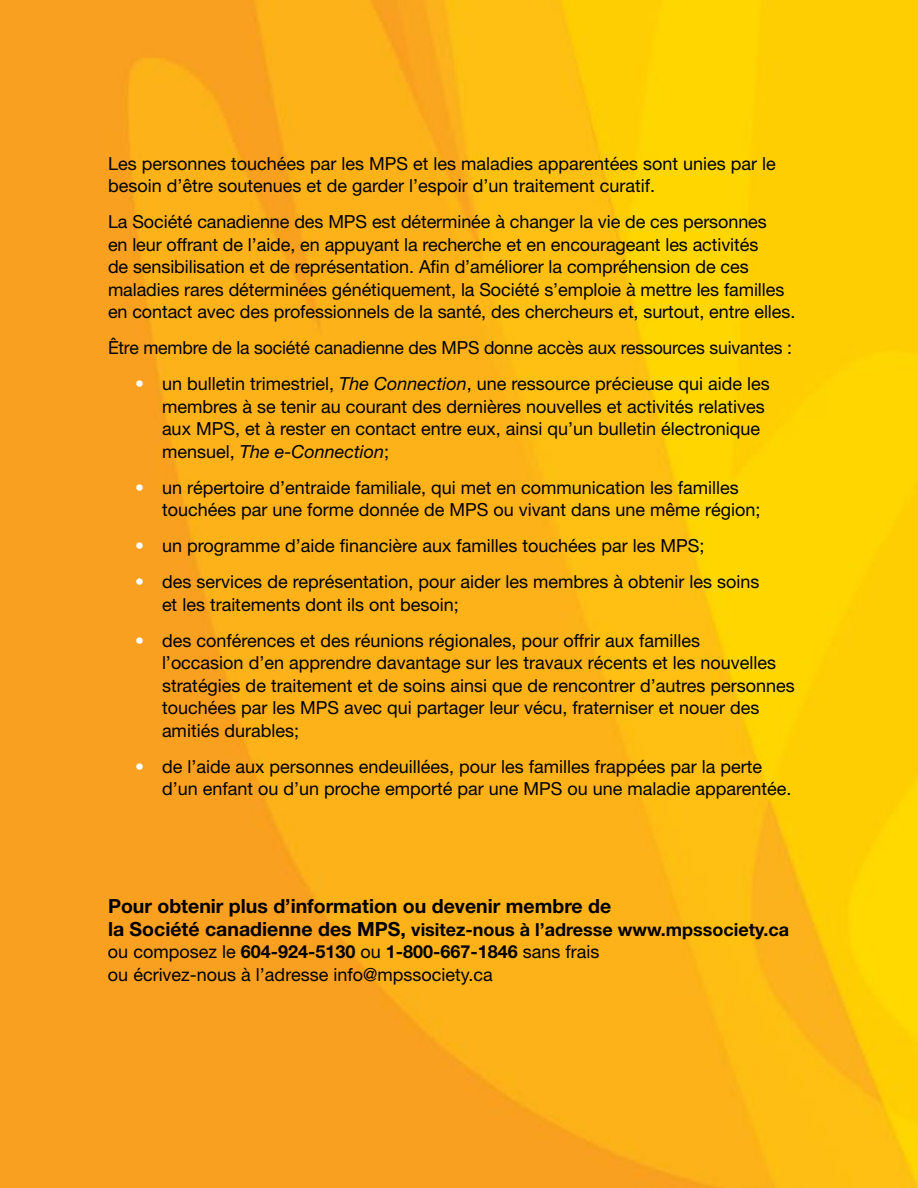
<style>
.page{position:relative;width:918px;height:1188px;background:#fff}
.page>*{position:absolute;margin:0;border:0;box-sizing:border-box;transform-origin:0 0}
.t1{font:700 19.5px "Helvetica Neue";color:#000}
.t2{font:18px/22.5px "Helvetica Neue";color:#000}
.t3{font:700 18px/22.5px "Helvetica Neue";color:#000}
.s1{color:#fff}
.s2{font-style:italic}
.s3{font-size:19.5px}
.s4{font-weight:400}
</style>
<div class="page">
<img style="left:0;top:0;width:918px;height:1188px">
<p class="t2" style="left:108px;top:152px;width:669px">Les personnes touchées par les MPS et les maladies apparentées sont unies par le besoin d’être soutenues et de garder l’espoir d’un traitement curatif.</p>
<p class="t2" style="left:108px;top:210px;width:689px">La Société canadienne des MPS est déterminée à changer la vie de ces personnes<br>en leur offrant de l’aide, en appuyant la recherche et en encourageant les activités<br>de sensibilisation et de représentation. Afin d’améliorer la compréhension de ces maladies rares déterminées génétiquement, la Société s’emploie à mettre les familles en contact avec des professionnels de la santé, des chercheurs et, surtout, entre elles.</p>
<p class="t2" style="left:108px;top:336px;width:686px">Être membre de la société canadienne des MPS donne accès aux ressources suivantes :</p>
<p class="t2" style="left:162px;top:372px;width:609px;text-indent:-27px"><span class="s1">•</span> un bulletin trimestriel, <span class="s2">The Connection</span>, une ressource précieuse qui aide les membres à se tenir au courant des dernières nouvelles et activités relatives aux MPS, et à rester en contact entre eux, ainsi qu’un bulletin électronique mensuel, <span class="s2">The e-Connection</span>;</p>
<p class="t2" style="left:162px;top:476px;width:600px;text-indent:-27px"><span class="s1">•</span> un répertoire d’entraide familiale, qui met en communication les familles touchées par une forme donnée de MPS ou vivant dans une même région;</p>
<p class="t2" style="left:135px;top:534px;width:571px"><span class="s1">•</span> un programme d’aide financière aux familles touchées par les MPS;</p>
<p class="t2" style="left:162px;top:570px;width:599px;text-indent:-27px"><span class="s1">•</span> des services de représentation, pour aider les membres à obtenir les soins et les traitements dont ils ont besoin;</p>
<p class="t2" style="left:162px;top:629px;width:634px;text-indent:-27px"><span class="s1">•</span> des conférences et des réunions régionales, pour offrir aux familles<br>l’occasion d’en apprendre davantage sur les travaux récents et les nouvelles stratégies de traitement et de soins ainsi que de rencontrer d’autres personnes touchées par les MPS avec qui partager leur vécu, fraterniser et nouer des amitiés durables;</p>
<p class="t2" style="left:162px;top:755px;width:631px;text-indent:-27px"><span class="s1">•</span> de l’aide aux personnes endeuillées, pour les familles frappées par la perte d’un enfant ou d’un proche emporté par une MPS ou une maladie apparentée.</p>
<p class="t1" style="left:108px;top:894px;width:505px">Pour obtenir plus d’information ou devenir membre de</p>
<p class="t3" style="left:108px;top:918px;width:683px"><span class="s3">la Société canadienne des MPS,</span> visitez-nous à l’adresse www.mpssociety.ca <span class="s4">ou composez le</span> 604-924-5130 <span class="s4">ou</span> 1-800-667-1846 <span class="s4">sans frais<br>ou écrivez-nous à l’adresse info@mpssociety.ca</span></p>
</div>
